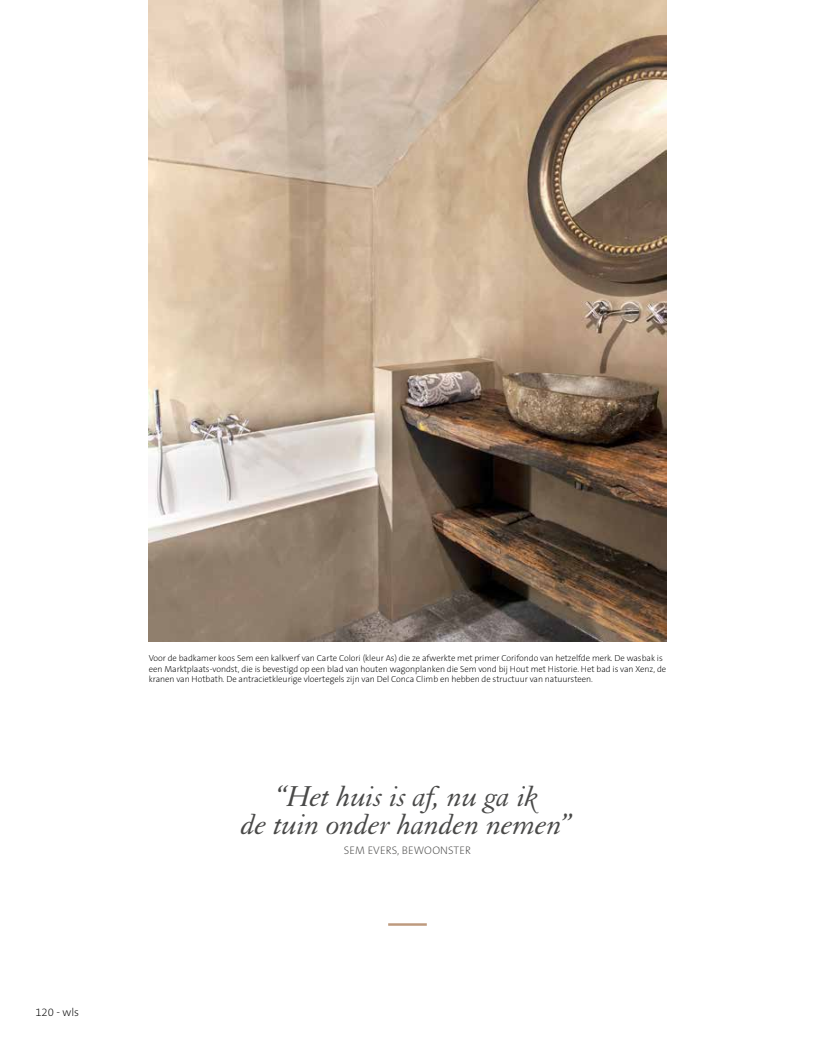
<style>
.page{position:relative;width:815px;height:1053px;background:#fff}
.page>*{position:absolute;margin:0;border:0;box-sizing:border-box;transform-origin:0 0}
.t1{font:italic 31.25px/27.5px "Granjon LT Std";letter-spacing:-.005em;color:#494948;text-align:center}
.t2{font:200 11.25px "The Sans B W2";color:#000}
.t3{font:200 11px "The Sans B W2";letter-spacing:.015em;color:#494948}
.t4{font:200 8.75px/10.5px "The Sans B W2";letter-spacing:-.005em;color:#000}
</style>
<div class="page">
<hr style="left:388px;top:923px;width:39px;height:2px;background:#be9a7e">
<img style="left:149px;top:0;width:517px;height:642px">
<p class="t2" style="left:35px;top:1004px;width:45px">120 - wls</p>
<p class="t4" style="left:149px;top:653px;width:519px">Voor de badkamer koos Sem een kalkverf van Carte Colori (kleur As) die ze afwerkte met primer Corifondo van hetzelfde merk. De wasbak is een Marktplaats-vondst, die is bevestigd op een blad van houten wagonplanken die Sem vond bij Hout met Historie. Het bad is van Xenz, de kranen van Hotbath. De antracietkleurige vloertegels zijn van Del Conca Climb en hebben de structuur van natuursteen.</p>
<h1 class="t1" style="left:242px;top:783px;width:333px">“Het huis is af, nu ga ik<br>de tuin onder handen nemen”</h1>
<p class="t3" style="left:344px;top:843px;width:129px">SEM EVERS, BEWOONSTER</p>
</div>
